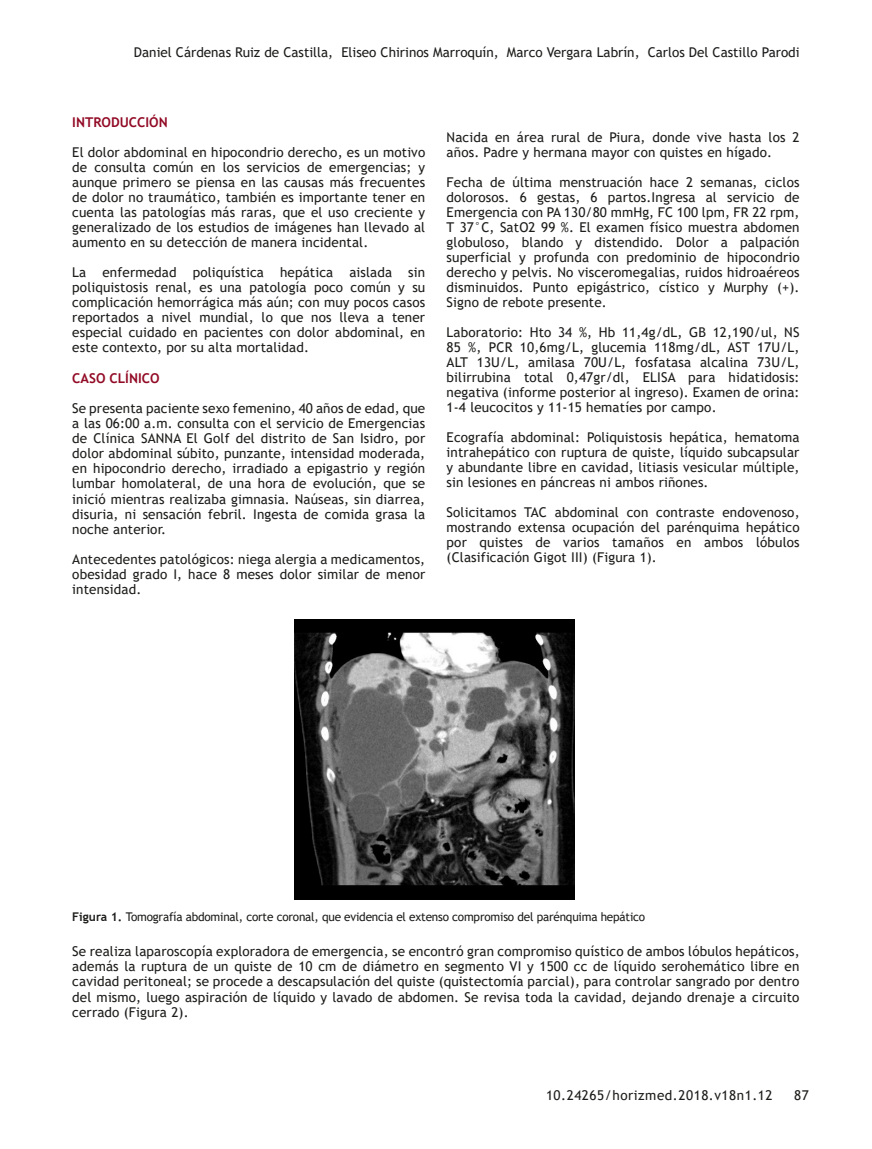
<style>
.page{position:relative;width:872px;height:1149px;background:#fff}
.page>*{position:absolute;margin:0;border:0;box-sizing:border-box;transform-origin:0 0}
.Texto{font:13.5px/15px "Trebuchet MS";letter-spacing:.01em;color:#1d1d1b;text-align:justify}
.Texto-2{font:13.5px "Trebuchet MS";letter-spacing:.04em;color:#1d1d1b}
.SUB_TÍTULO{font:700 13.5px "Trebuchet MS";color:#920b26}
.Texto-3{font:12px "Trebuchet MS";letter-spacing:-.015em;color:#1d1d1b}
.s1{font-weight:700}
</style>
<div class="page">
<img style="left:294px;top:619px;width:280px;height:280px">
<p class="Texto" style="left:134px;top:44px;width:667px">Daniel Cárdenas Ruiz de Castilla, Eliseo Chirinos Marroquín, Marco Vergara Labrín, Carlos Del Castillo Parodi</p>
<p class="SUB_TÍTULO" style="left:72px;top:114px;width:97px">INTRODUCCIÓN</p>
<p class="Texto" style="left:72px;top:145px;width:354px">El dolor abdominal en hipocondrio derecho, es un motivo de consulta común en los servicios de emergencias; y aunque primero se piensa en las causas más frecuentes de dolor no traumático, también es importante tener en cuenta las patologías más raras, que el uso creciente y generalizado de los estudios de imágenes han llevado al aumento en su detección de manera incidental.</p>
<p class="Texto" style="left:72px;top:265px;width:354px">La enfermedad poliquística hepática aislada sin poliquistosis renal, es una patología poco común y su complicación hemorrágica más aún; con muy pocos casos reportados a nivel mundial, lo que nos lleva a tener especial cuidado en pacientes con dolor abdominal, en este contexto, por su alta mortalidad.</p>
<p class="SUB_TÍTULO" style="left:72px;top:370px;width:89px">CASO CLÍNICO</p>
<p class="Texto" style="left:72px;top:401px;width:354px">Se presenta paciente sexo femenino, 40 años de edad, que a las 06:00 a.m. consulta con el servicio de Emergencias de Clínica SANNA El Golf del distrito de San Isidro, por dolor abdominal súbito, punzante, intensidad moderada, en hipocondrio derecho, irradiado a epigastrio y región lumbar homolateral, de una hora de evolución, que se inició mientras realizaba gimnasia. Naúseas, sin diarrea, disuria, ni sensación febril. Ingesta de comida grasa la noche anterior.</p>
<p class="Texto" style="left:72px;top:551px;width:354px">Antecedentes patológicos: niega alergia a medicamentos, obesidad grado I, hace 8 meses dolor similar de menor intensidad.</p>
<p class="Texto" style="left:446px;top:130px;width:354px">Nacida en área rural de Piura, donde vive hasta los 2 años. Padre y hermana mayor con quistes en hígado.</p>
<p class="Texto" style="left:446px;top:175px;width:354px">Fecha de última menstruación hace 2 semanas, ciclos dolorosos. 6 gestas, 6 partos.Ingresa al servicio de Emergencia con PA 130/80 mmHg, FC 100 lpm, FR 22 rpm, T 37°C, SatO2 99 %. El examen físico muestra abdomen globuloso, blando y distendido. Dolor a palpación superficial y profunda con predominio de hipocondrio derecho y pelvis. No visceromegalias, ruidos hidroaéreos disminuidos. Punto epigástrico, cístico y Murphy (+).<br>Signo de rebote presente.</p>
<p class="Texto" style="left:446px;top:325px;width:354px">Laboratorio: Hto 34 %, Hb 11,4g/dL, GB 12,190/ul, NS 85 %, PCR 10,6mg/L, glucemia 118mg/dL, AST 17U/L, ALT 13U/L, amilasa 70U/L, fosfatasa alcalina 73U/L, bilirrubina total 0,47gr/dl, ELISA para hidatidosis: negativa (informe posterior al ingreso). Examen de orina:<br>1-4 leucocitos y 11-15 hematíes por campo.</p>
<p class="Texto" style="left:446px;top:430px;width:354px">Ecografía abdominal: Poliquistosis hepática, hematoma intrahepático con ruptura de quiste, líquido subcapsular y abundante libre en cavidad, litiasis vesicular múltiple, sin lesiones en páncreas ni ambos riñones.</p>
<p class="Texto" style="left:446px;top:505px;width:354px">Solicitamos TAC abdominal con contraste endovenoso, mostrando extensa ocupación del parénquima hepático por quistes de varios tamaños en ambos lóbulos (Clasificación Gigot III) (Figura 1).</p>
<p class="Texto-3" style="left:72px;top:908px;width:574px"><span class="s1">Figura 1.</span> Tomografía abdominal, corte coronal, que evidencia el extenso compromiso del parénquima hepático</p>
<p class="Texto" style="left:72px;top:943px;width:729px">Se realiza laparoscopía exploradora de emergencia, se encontró gran compromiso quístico de ambos lóbulos hepáticos, además la ruptura de un quiste de 10 cm de diámetro en segmento VI y 1500 cc de líquido serohemático libre en cavidad peritoneal; se procede a descapsulación del quiste (quistectomía parcial), para controlar sangrado por dentro del mismo, luego aspiración de líquido y lavado de abdomen. Se revisa toda la cavidad, dejando drenaje a circuito cerrado (Figura 2).</p>
<p class="Texto-2" style="left:546px;top:1085px;width:228px">10.24265/horizmed.2018.v18n1.12</p>
<p class="Texto" style="left:794px;top:1086px;width:16px">87</p>
</div>
